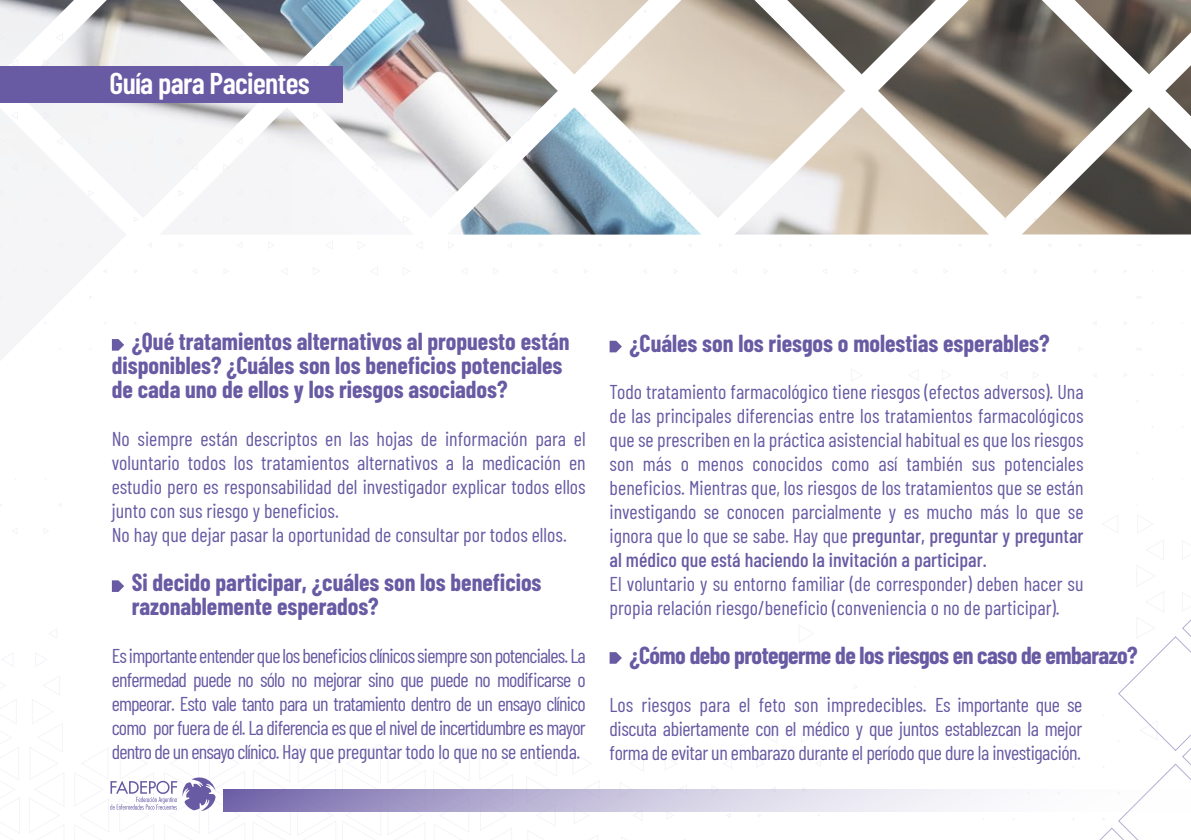
<style>
.page{position:relative;width:1191px;height:840px;background:#fff}
.page>*{position:absolute;margin:0;border:0;box-sizing:border-box;transform-origin:0 0}
.t1{font:600 30px "Barlow Condensed";letter-spacing:-.02em;color:#fff}
.t2{font:700 24px/24px "Barlow Condensed";color:#685aa3}
.t3{font:700 24px "Barlow Condensed";letter-spacing:-.02em;color:#685aa3}
.t4{font:20px/24px "Barlow Condensed";color:#685aa3;text-align:justify}
.s1{font-weight:500}
</style>
<div class="page">
<svg style="left:801px;top:733px;width:8px;height:9px"></svg>
<svg style="left:666px;top:811px;width:8px;height:8px"></svg>
<svg style="left:633px;top:811px;width:9px;height:9px"></svg>
<svg style="left:630px;top:756px;width:14px;height:15px"></svg>
<svg style="left:573px;top:811px;width:16px;height:13px"></svg>
<svg style="left:526px;top:751px;width:31px;height:88px"></svg>
<svg style="left:479px;top:747px;width:34px;height:90px"></svg>
<svg style="left:433px;top:746px;width:36px;height:91px"></svg>
<svg style="left:387px;top:744px;width:38px;height:95px"></svg>
<svg style="left:342px;top:744px;width:39px;height:95px"></svg>
<svg style="left:297px;top:744px;width:39px;height:94px"></svg>
<svg style="left:252px;top:745px;width:39px;height:94px"></svg>
<svg style="left:29px;top:676px;width:35px;height:162px"></svg>
<svg style="left:35px;top:653px;width:12px;height:13px"></svg>
<svg style="left:2px;top:684px;width:18px;height:153px"></svg>
<svg style="left:112px;top:580px;width:12px;height:12px"></svg>
<svg style="left:609px;top:652px;width:13px;height:11px"></svg>
<svg style="left:1058px;top:540px;width:132px;height:299px"></svg>
<img style="left:0;top:0;width:1191px;height:353px">
<svg style="left:245px;top:789px;width:945px;height:22px"></svg>
<svg style="left:75px;top:746px;width:170px;height:92px"></svg>
<div style="left:0;top:66px;width:342px;height:36px;background:#685aa3"></div>
<h1 class="t1" style="left:110px;top:61px;width:202px">Guía para Pacientes</h1>
<p class="t2" style="left:112px;top:328px;width:459px;text-indent:20px">¿Qué tratamientos alternativos al propuesto están disponibles? ¿Cuáles son los beneficios potenciales de cada uno de ellos y los riesgos asociados?</p>
<p class="t4" style="left:112px;top:425px;width:475px;text-align:left">No siempre están descriptos en las hojas de información para el voluntario todos los tratamientos alternativos a la medicación en estudio pero es responsabilidad del investigador explicar todos ellos junto con sus riesgo y beneficios.<br>No hay que dejar pasar la oportunidad de consultar por todos ellos.</p>
<p class="t2" style="left:132px;top:569px;width:411px">Si decido participar, ¿cuáles son los beneficios razonablemente esperados?</p>
<p class="t4" style="left:112px;top:642px;width:475px">Es importante entender que los beneficios clínicos siempre son potenciales. La enfermedad puede no sólo no mejorar sino que puede no modificarse o empeorar. Esto vale tanto para un tratamiento dentro de un ensayo clínico como por fuera de él. La diferencia es que el nivel de incertidumbre es mayor dentro de un ensayo clínico. Hay que preguntar todo lo que no se entienda.</p>
<p class="t2" style="left:629px;top:330px;width:421px">¿Cuáles son los riesgos o molestias esperables?</p>
<p class="t4" style="left:609px;top:378px;width:475px">Todo tratamiento farmacológico tiene riesgos (efectos adversos). Una de las principales diferencias entre los tratamientos farmacológicos que se prescriben en la práctica asistencial habitual es que los riesgos son más o menos conocidos como así también sus potenciales beneficios. Mientras que, los riesgos de los tratamientos que se están investigando se conocen parcialmente y es mucho más lo que se ignora que lo que se sabe. Hay que <span class="s1">preguntar, preguntar y preguntar al médico que está haciendo la invitación a participar.</span></p>
<p class="t4" style="left:609px;top:570px;width:475px">El voluntario y su entorno familiar (de corresponder) deben hacer su propia relación riesgo/beneficio (conveniencia o no de participar).</p>
<p class="t3" style="left:629px;top:638px;width:509px">¿Cómo debo protegerme de los riesgos en caso de embarazo?</p>
<p class="t4" style="left:609px;top:691px;width:474px">Los riesgos para el feto son impredecibles. Es importante que se discuta abiertamente con el médico y que juntos establezcan la mejor forma de evitar un embarazo durante el período que dure la investigación.</p>
</div>
